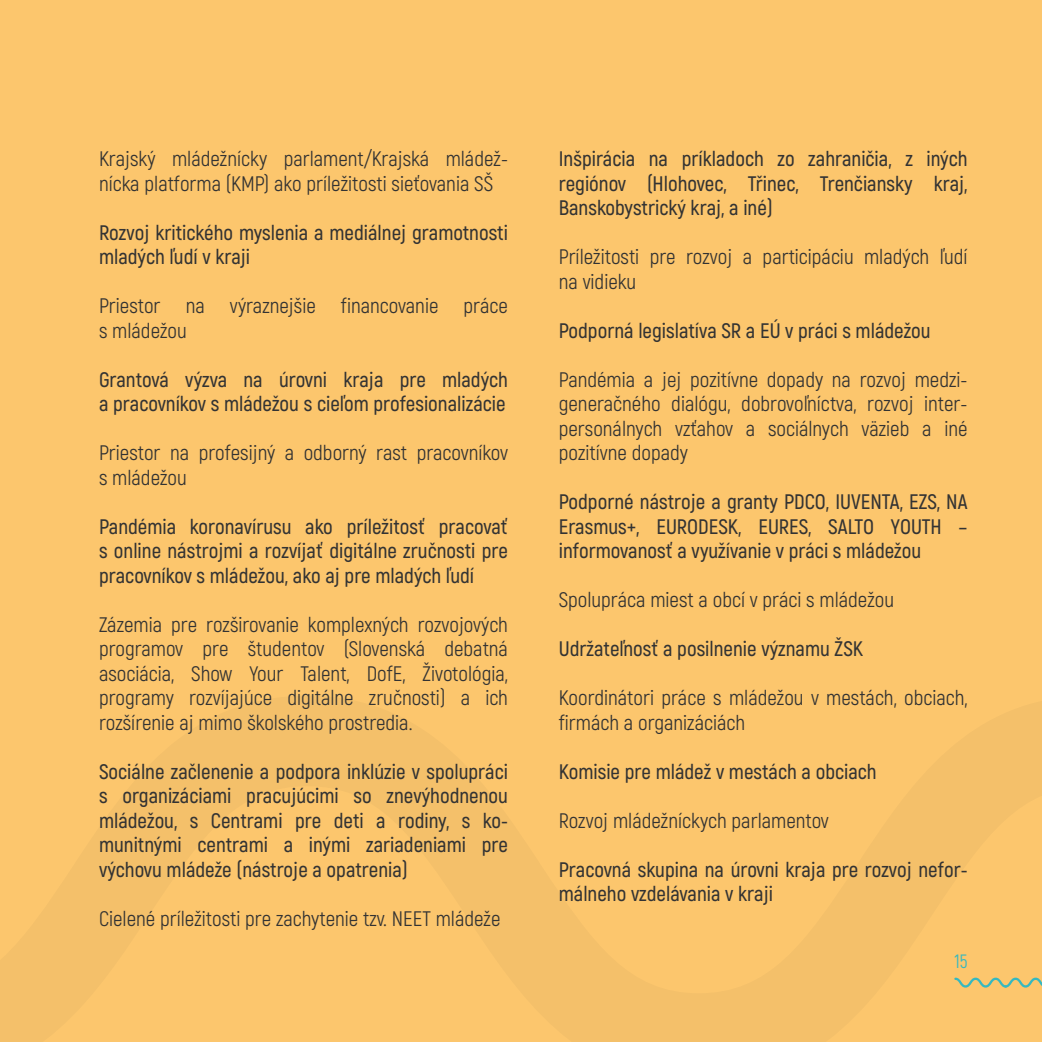
<style>
.page{position:relative;width:1042px;height:1042px;background:#fcc66d}
.page>*{position:absolute;margin:0;border:0;box-sizing:border-box;transform-origin:0 0}
.t1{font:600 21px/24.5px "Akrobat";color:#333;text-align:justify}
.t2{font:21px/24.5px "Akrobat";color:#333}
.t3{font:19.25px "Akrobat";color:#35b8c0}
</style>
<div class="page">
<svg style="left:954px;top:977px;width:88px;height:10px"></svg>
<p class="t2" style="left:99px;top:147px;width:410px">Krajský mládežnícky parlament/Krajská mládež&shy;nícka platforma (KMP) ako príležitosti sieťovania SŠ</p>
<p class="t1" style="left:99px;top:221px;width:410px">Rozvoj kritického myslenia a mediálnej gramotnosti mladých ľudí v kraji</p>
<p class="t2" style="left:99px;top:294px;width:410px">Priestor na výraznejšie financovanie práce s mládežou</p>
<p class="t1" style="left:99px;top:368px;width:410px">Grantová výzva na úrovni kraja pre mladých a pracovníkov s mládežou s cieľom profesionalizácie</p>
<p class="t2" style="left:99px;top:441px;width:410px">Priestor na profesijný a odborný rast pracovníkov s mládežou</p>
<p class="t1" style="left:99px;top:515px;width:410px">Pandémia koronavírusu ako príležitosť pracovať s online nástrojmi a rozvíjať digitálne zručnosti pre pracovníkov s mládežou, ako aj pre mladých ľudí</p>
<p class="t2" style="left:99px;top:613px;width:410px;text-align:justify">Zázemia pre rozširovanie komplexných rozvojových programov pre študentov (Slovenská debatná asociácia, Show Your Talent, DofE, Životológia, programy rozvíjajúce digitálne zručnosti) a ich rozšírenie aj mimo školského prostredia.</p>
<p class="t1" style="left:99px;top:760px;width:410px">Sociálne začlenenie a podpora inklúzie v spolupráci s organizáciami pracujúcimi so znevýhodnenou mládežou, s Centrami pre deti a rodiny, s ko&shy;munitnými centrami a inými zariadeniami pre výchovu mládeže (nástroje a opatrenia)</p>
<p class="t2" style="left:99px;top:907px;width:403px">Cielené príležitosti pre zachytenie tzv. NEET mládeže</p>
<p class="t1" style="left:559px;top:147px;width:410px">Inšpirácia na príkladoch zo zahraničia, z iných regiónov (Hlohovec, Třinec, Trenčiansky kraj, Banskobystrický kraj, a iné)</p>
<p class="t2" style="left:559px;top:245px;width:410px">Príležitosti pre rozvoj a participáciu mladých ľudí na vidieku</p>
<p class="t1" style="left:559px;top:319px;width:373px">Podporná legislatíva SR a EÚ v práci s mládežou</p>
<p class="t2" style="left:559px;top:368px;width:410px;text-align:justify">Pandémia a jej pozitívne dopady na rozvoj medzi&shy;generačného dialógu, dobrovoľníctva, rozvoj inter&shy;personálnych vzťahov a sociálnych väzieb a iné pozitívne dopady</p>
<p class="t1" style="left:559px;top:490px;width:410px">Podporné nástroje a granty PDCO, IUVENTA, EZS, NA Erasmus+, EURODESK, EURES, SALTO YOUTH – informovanosť a využívanie v práci s mládežou</p>
<p class="t2" style="left:559px;top:588px;width:337px">Spolupráca miest a obcí v práci s mládežou</p>
<p class="t1" style="left:559px;top:637px;width:306px">Udržateľnosť a posilnenie významu ŽSK</p>
<p class="t2" style="left:559px;top:686px;width:410px">Koordinátori práce s mládežou v mestách, obciach, firmách a organizáciách</p>
<p class="t1" style="left:559px;top:760px;width:319px">Komisie pre mládež v mestách a obciach</p>
<p class="t2" style="left:559px;top:809px;width:272px">Rozvoj mládežníckych parlamentov</p>
<p class="t1" style="left:559px;top:858px;width:410px">Pracovná skupina na úrovni kraja pre rozvoj nefor&shy;málneho vzdelávania v kraji</p>
<p class="t3" style="left:954px;top:949px;width:15px">15</p>
</div>
